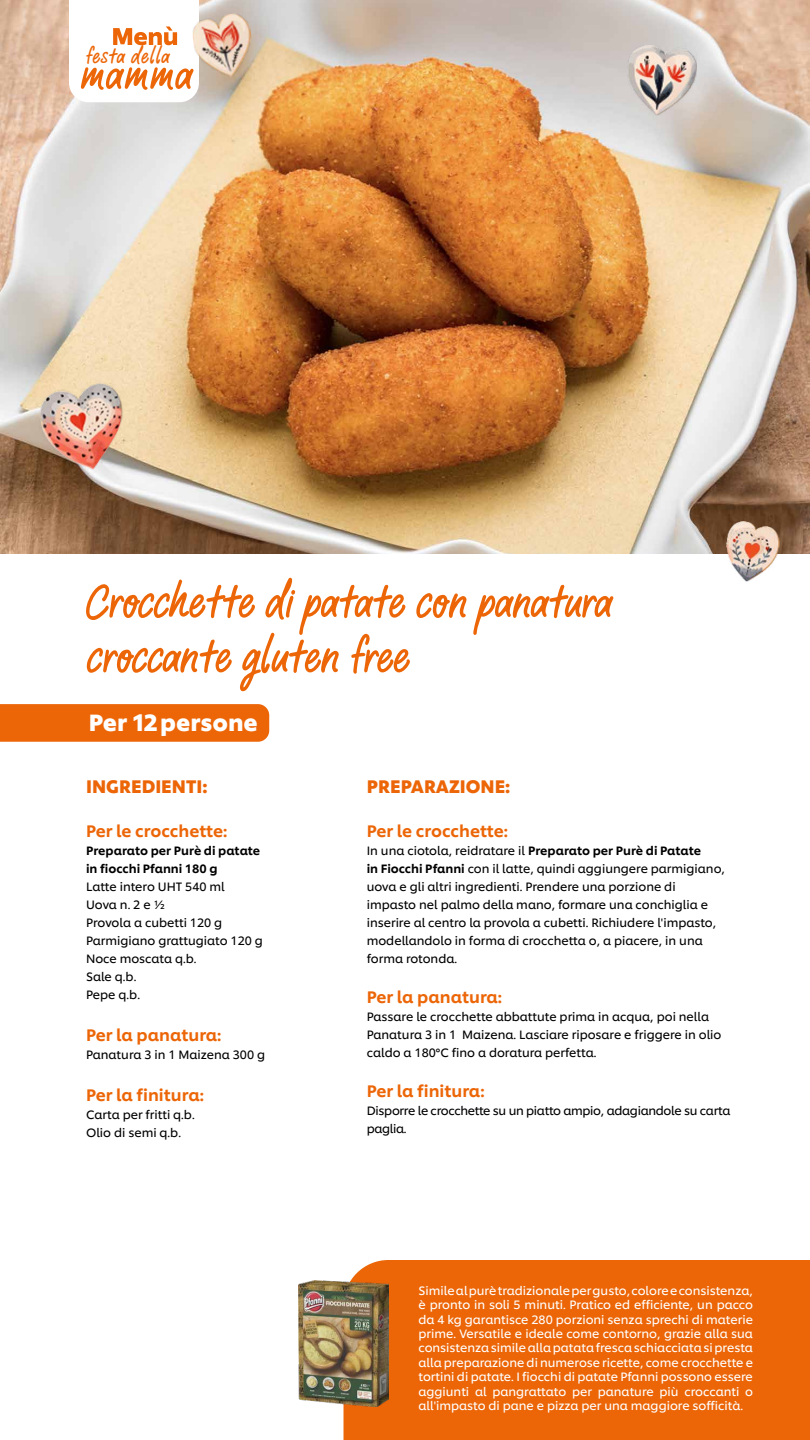
<style>
.page{position:relative;width:810px;height:1440px;background:#fff}
.page>*{position:absolute;margin:0;border:0;box-sizing:border-box;transform-origin:0 0}
.t1{font:63.75px/54.8px "Chefs Hand";letter-spacing:-.025em;color:#ec6608}
.t2{font:61.95px "Chefs Hand";color:#ec6608}
.t3{font:29.33px "Chefs Hand";color:#ec6608}
.t4{font:700 23.25px "Unilever Shilling";color:#fff}
.t5{font:700 18px "Unilever Shilling";color:#ec6608}
.t6{font:500 16.5px "Unilever Shilling";color:#ec6608}
.t7{font:12px/18px "Unilever Shilling";color:#000}
.t8{font:12px/14.4px "Unilever Shilling";color:#fff;text-align:justify}
.t9{font:12px/18px "Unilever Shilling";letter-spacing:-.025em;color:#000}
.t10{font:500 12px/18px "Unilever Shilling";color:#000}
.s1{font-weight:500}
</style>
<div class="page">
<img style="left:0;top:0;width:810px;height:554px">
<div style="left:344px;top:1260px;width:466px;height:180px;background:#ec6608"></div>
<div style="left:0;top:704px;width:269px;height:38px;background:#ec6608"></div>
<svg style="left:69px;top:0;width:130px;height:102px"></svg>
<img style="left:628px;top:45px;width:68px;height:71px">
<img style="left:40px;top:382px;width:84px;height:88px">
<img style="left:726px;top:522px;width:54px;height:60px">
<img style="left:191px;top:12px;width:64px;height:69px">
<img style="left:298px;top:1281px;width:91px;height:125px">
<h3 class="t3" style="left:86px;top:41px;width:86px">festa della</h3>
<h2 class="t2" style="left:80px;top:41px;width:115px">mamma</h2>
<h1 class="t1" style="left:86px;top:575px;width:529px">Crocchette di patate con panatura croccante gluten free</h1>
<h3 class="t4" style="left:89px;top:704px;width:171px">Per 12 persone</h3>
<h3 class="t5" style="left:86px;top:773px;width:123px">INGREDIENTI:</h3>
<h3 class="t6" style="left:86px;top:818px;width:143px">Per le crocchette:</h3>
<p class="t10" style="left:86px;top:840px;width:176px">Preparato per Purè di patate in fiocchi Pfanni 180 g</p>
<p class="t7" style="left:86px;top:877px;width:178px">Latte intero UHT 540 ml<br>Uova n. 2 e ½<br>Provola a cubetti 120 g<br>Parmigiano grattugiato 120 g<br>Noce moscata q.b.<br>Sale q.b.<br>Pepe q.b.</p>
<h3 class="t6" style="left:86px;top:1022px;width:137px">Per la panatura:</h3>
<p class="t7" style="left:86px;top:1045px;width:181px">Panatura 3 in 1 Maizena 300 g</p>
<h3 class="t6" style="left:86px;top:1082px;width:119px">Per la finitura:</h3>
<p class="t7" style="left:86px;top:1105px;width:110px">Carta per fritti q.b.<br>Olio di semi q.b.</p>
<h3 class="t5" style="left:367px;top:773px;width:145px">PREPARAZIONE:</h3>
<h3 class="t6" style="left:367px;top:818px;width:143px">Per le crocchette:</h3>
<p class="t7" style="left:367px;top:841px;width:360px">In una ciotola, reidratare il <span class="s1">Preparato per Purè di Patate<br>in Fiocchi Pfanni</span> con il latte, quindi aggiungere parmigiano, uova e gli altri ingredienti. Prendere una porzione di impasto nel palmo della mano, formare una conchiglia e inserire al centro la provola a cubetti. Richiudere l'impasto, modellandolo in forma di crocchetta o, a piacere, in una forma rotonda.</p>
<h3 class="t6" style="left:367px;top:984px;width:137px">Per la panatura:</h3>
<p class="t7" style="left:367px;top:1006px;width:356px">Passare le crocchette abbattute prima in acqua, poi nella<br>Panatura 3 in 1 Maizena. Lasciare riposare e friggere in olio caldo a 180°C fino a doratura perfetta.</p>
<h3 class="t6" style="left:367px;top:1078px;width:119px">Per la finitura:</h3>
<p class="t9" style="left:367px;top:1101px;width:365px">Disporre le crocchette su un piatto ampio, adagiandole su carta paglia.</p>
<p class="t8" style="left:418px;top:1282px;width:336px">Simile al purè tradizionale per gusto, colore e consistenza, è pronto in soli 5 minuti. Pratico ed efficiente, un pacco da 4 kg garantisce 280 porzioni senza sprechi di materie prime. Versatile e ideale come contorno, grazie alla sua consistenza simile alla patata fresca schiacciata si presta alla preparazione di numerose ricette, come crocchette e tortini di patate. I fiocchi di patate Pfanni possono essere aggiunti al pangrattato per panature più croccanti o all'impasto di pane e pizza per una maggiore sofficità.</p>
</div>
